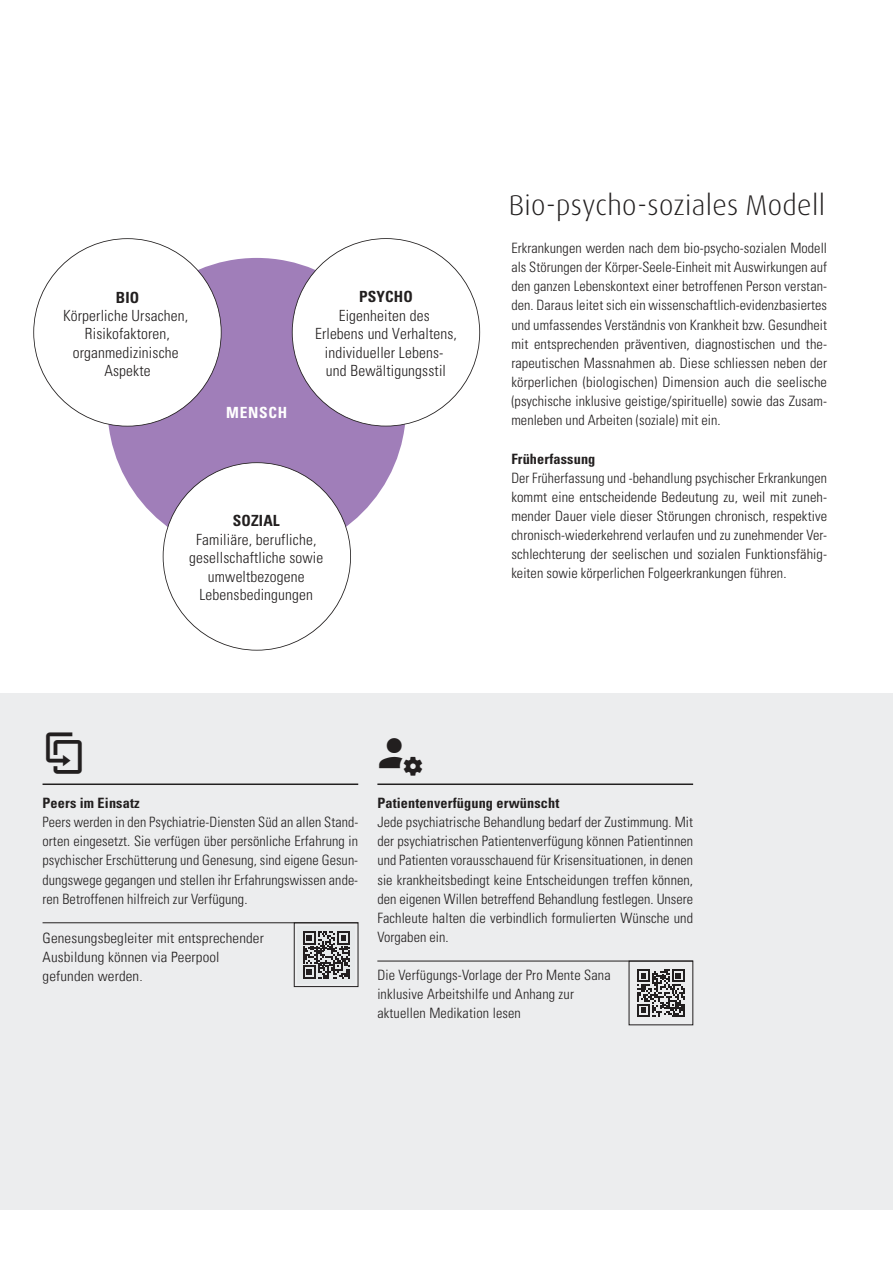
<style>
.page{position:relative;width:893px;height:1263px;background:#fff}
.page>*{position:absolute;margin:0;border:0;box-sizing:border-box;transform-origin:0 0}
.t1{font:300 28.5px "Dax";letter-spacing:.01em;color:#221f1f}
.t2{font:300 condensed 15.45px/18.5px "Univers";letter-spacing:.01em;color:#221f1f;text-align:center}
.t3{font:700 condensed 15.45px "Univers";letter-spacing:.01em;color:#221f1f}
.t4{font:700 condensed 15.45px "Univers";letter-spacing:.05em;color:#fff}
.t5{font:300 condensed 14.25px/19.2px "Univers";letter-spacing:.005em;color:#221f1f;text-align:justify}
.t6{font:300 condensed 14.25px/19.2px "Univers LT";letter-spacing:.01em;color:#221f1f;scale:1.05 1}
.t7{font:700 condensed 14.25px "Univers";letter-spacing:.01em;color:#221f1f}
</style>
<div class="page">
<div style="left:0;top:693px;width:893px;height:517px;background:#ecedee"></div>
<div style="left:107px;top:258px;width:299px;height:298px;background:#a07eb9;border-radius:50%"></div>
<svg style="left:163px;top:462px;width:188px;height:189px"></svg>
<svg style="left:33px;top:238px;width:189px;height:189px"></svg>
<svg style="left:292px;top:238px;width:188px;height:188px"></svg>
<hr style="left:43px;top:783px;width:315px;height:2px;background:#221f1f">
<hr style="left:377px;top:783px;width:316px;height:2px;background:#221f1f">
<hr style="left:43px;top:922px;width:315px;height:1px;background:#221f1f">
<div style="left:294px;top:922px;width:64px;height:65px;border:1px solid #221f1f"></div>
<hr style="left:377px;top:961px;width:316px;height:1px;background:#221f1f">
<svg style="left:637px;top:969px;width:48px;height:48px"></svg>
<div style="left:298px;top:926px;width:57px;height:58px;background:#e6e9ea"></div>
<svg style="left:303px;top:931px;width:47px;height:48px"></svg>
<p class="t3" style="left:116px;top:288px;width:25px">BIO</p>
<p class="t2" style="left:63px;top:307px;width:127px">Körperliche Ursachen,<br>Risikofaktoren, organmedizinische<br>Aspekte</p>
<p class="t4" style="left:226px;top:404px;width:63px">MENSCH</p>
<p class="t3" style="left:359px;top:288px;width:55px">PSYCHO</p>
<p class="t2" style="left:315px;top:307px;width:143px">Eigenheiten des<br>Erlebens und Verhaltens, individueller Lebens&shy;und Bewältigungsstil</p>
<p class="t3" style="left:233px;top:512px;width:48px">SOZIAL</p>
<p class="t2" style="left:189px;top:531px;width:136px">Familiäre, berufliche, gesellschaftliche sowie umweltbezogene<br>Lebensbedingungen</p>
<h1 class="t1" style="left:509px;top:192px;width:318px">Bio-psycho-soziales Modell</h1>
<p class="t5" style="left:511px;top:239px;width:317px">Erkrankungen werden nach dem bio-psycho-sozialen Modell als Störungen der Körper-Seele-Einheit mit Auswirkungen auf den ganzen Lebenskontext einer betroffenen Person verstan&shy;den. Daraus leitet sich ein wissenschaftlich-evidenzbasiertes und umfassendes Verständnis von Krankheit bzw. Gesundheit mit entsprechenden präventiven, diagnostischen und the&shy;rapeutischen Massnahmen ab. Diese schliessen neben der körperlichen (biologischen) Dimension auch die seelische (psychische inklusive geistige/spirituelle) sowie das Zusam&shy;menleben und Arbeiten (soziale) mit ein.</p>
<p class="t7" style="left:511px;top:453px;width:86px">Früherfassung</p>
<p class="t5" style="left:511px;top:469px;width:317px">Der Früherfassung und -behandlung psychischer Erkrankungen kommt eine entscheidende Bedeutung zu, weil mit zuneh&shy;mender Dauer viele dieser Störungen chronisch, respektive chronisch-wiederkehrend verlaufen und zu zunehmender Ver&shy;schlechterung der seelischen und sozialen Funktionsfähig&shy;keiten sowie körperlichen Folgeerkrankungen führen.</p>
<p class="t7" style="left:43px;top:797px;width:99px">Peers im Einsatz</p>
<p class="t5" style="left:43px;top:814px;width:317px">Peers werden in den Psychiatrie-Diensten Süd an allen Stand&shy;orten eingesetzt. Sie verfügen über persönliche Erfahrung in psychischer Erschütterung und Genesung, sind eigene Gesun&shy;dungswege gegangen und stellen ihr Erfahrungswissen ande&shy;ren Betroffenen hilfreich zur Verfügung.</p>
<p class="t7" style="left:377px;top:797px;width:183px">Patientenverfügung erwünscht</p>
<p class="t5" style="left:377px;top:814px;width:317px">Jede psychiatrische Behandlung bedarf der Zustimmung. Mit der psychiatrischen Patientenverfügung können Patientinnen und Patienten vorausschauend für Krisensituationen, in denen sie krankheitsbedingt keine Entscheidungen treffen können, den eigenen Willen betreffend Behandlung festlegen. Unsere Fachleute halten die verbindlich formulierten Wünsche und</p>
<p class="t6" style="left:43px;top:928px;width:212px">Genesungsbegleiter mit entsprechender</p>
<p class="t5" style="left:377px;top:928px;width:73px">Vorgaben ein.</p>
<p class="t6" style="left:43px;top:947px;width:170px">Ausbildung können via Peerpool gefunden werden.</p>
<p class="t5" style="left:377px;top:967px;width:235px;text-align:left">Die Verfügungs-Vorlage der Pro Mente Sana inklusive Arbeitshilfe und Anhang zur aktuellen Medikation lesen</p>
</div>
